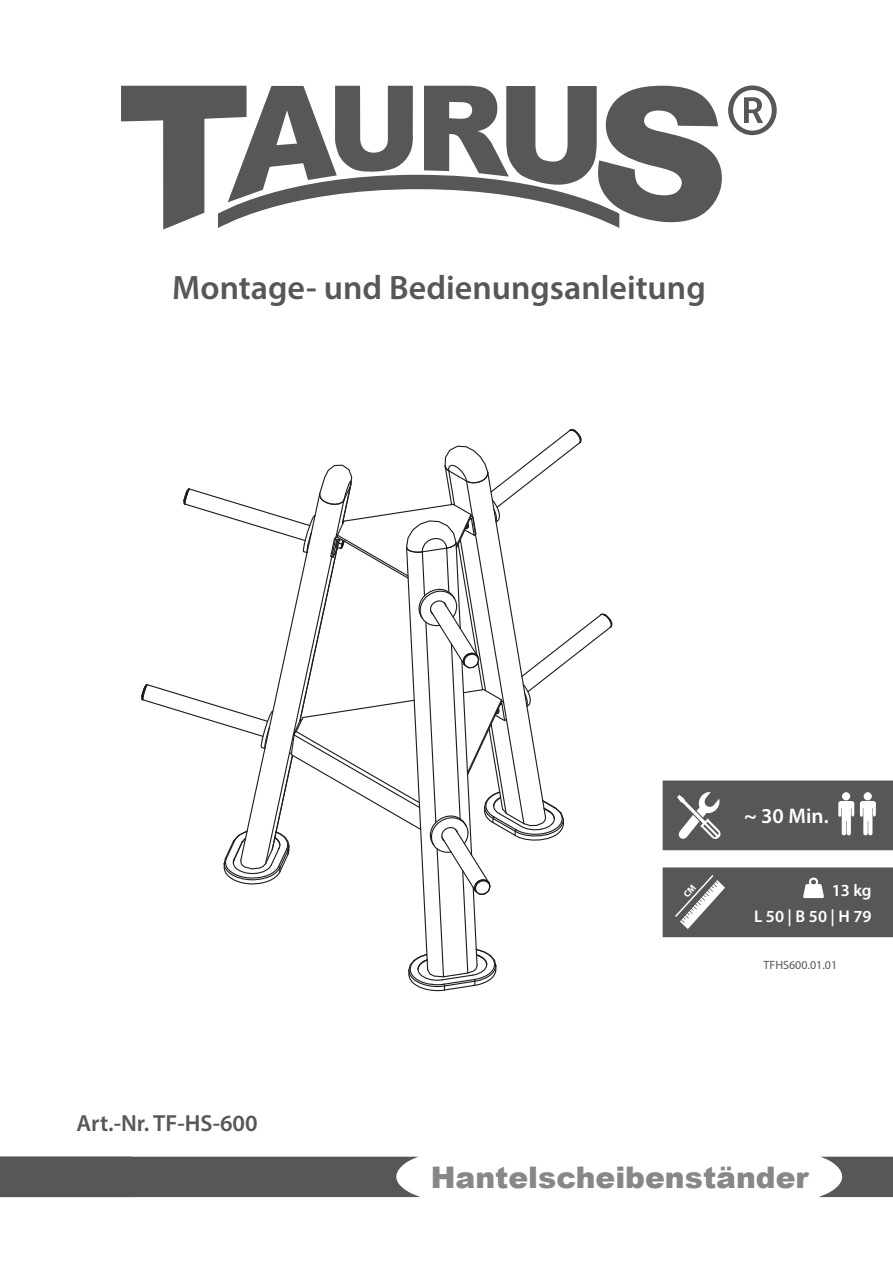
<style>
.page{position:relative;width:893px;height:1263px;background:#fff}
.page>*{position:absolute;margin:0;border:0;box-sizing:border-box;transform-origin:0 0}
.Ü_Normal{font:600 33.9px "Myriad Pro";color:#575756}
.Taurus_Footer_DB{font:900 29.7px "Arial";color:#878787}
.Einf__Abs{font:600 23.4px "Myriad Pro";color:#575756}
.Einf__Abs-2{font:600 21.15px "Myriad Pro";color:#fff}
.Einf__Abs-3{font:600 16.95px "Myriad Pro";color:#fff}
.t1{font:12px "Myriad Pro";color:#575756}
</style>
<div class="page">
<svg style="left:141px;top:429px;width:472px;height:563px"></svg>
<svg style="left:121px;top:86px;width:601px;height:144px"></svg>
<svg style="left:728px;top:85px;width:49px;height:50px"></svg>
<svg style="left:819px;top:1157px;width:74px;height:40px"></svg>
<div style="left:663px;top:780px;width:230px;height:70px;background:#575756"></div>
<div style="left:663px;top:867px;width:230px;height:70px;background:#575756"></div>
<svg style="left:677px;top:792px;width:44px;height:47px"></svg>
<svg style="left:803px;top:877px;width:21px;height:21px"></svg>
<svg style="left:838px;top:792px;width:16px;height:43px"></svg>
<svg style="left:860px;top:792px;width:16px;height:43px"></svg>
<div style="left:0;top:1157px;width:420px;height:40px;background:#575756"></div>
<svg style="left:675px;top:875px;width:50px;height:54px"></svg>
<p class="Ü_Normal" style="left:172px;top:266px;width:535px">Montage- und Bedienungsanleitung</p>
<p class="Einf__Abs" style="left:77px;top:1108px;width:183px">Art.-Nr. TF-HS-600</p>
<p class="Einf__Abs-2" style="left:744px;top:803px;width:86px">~ 30 Min.</p>
<p class="Einf__Abs-3" style="left:832px;top:880px;width:41px">13 kg</p>
<p class="Einf__Abs-3" style="left:754px;top:906px;width:119px">L 50 | B 50 | H 79</p>
<p class="t1" style="left:764px;top:957px;width:75px">TFHS600.01.01</p>
<p class="Taurus_Footer_DB" style="left:431px;top:1156px;width:379px">Hantelscheibenständer</p>
</div>
